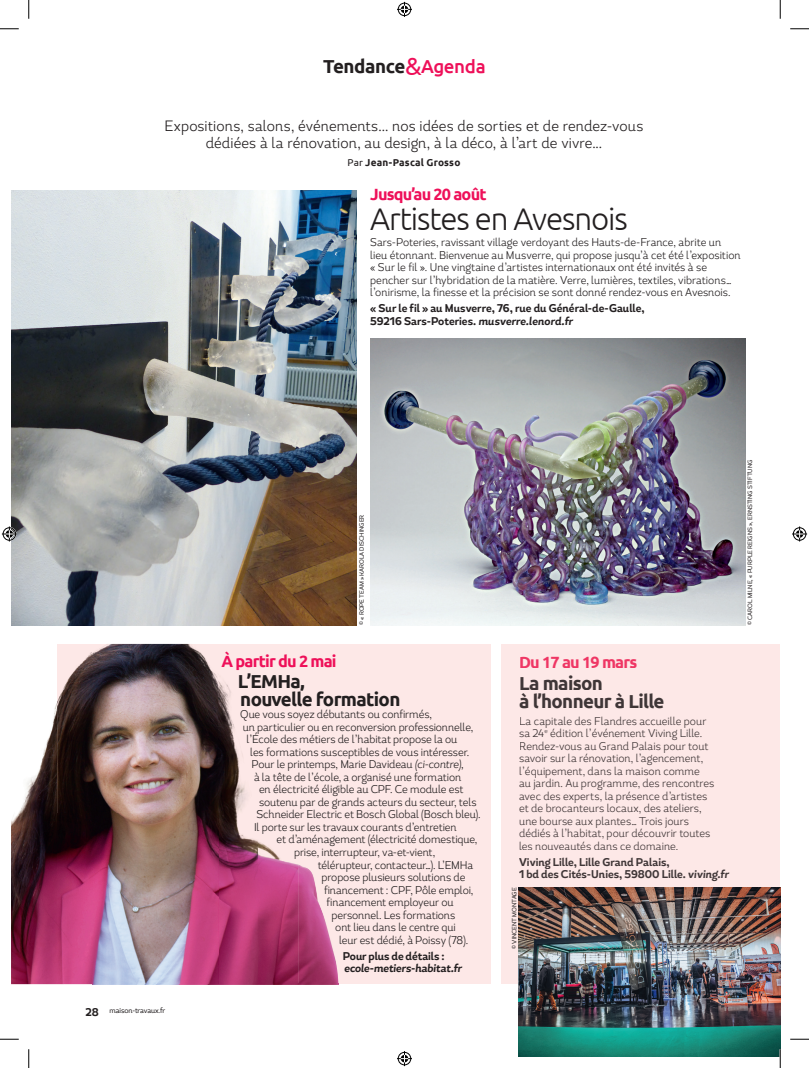
<style>
.page{position:relative;width:809px;height:1068px;background:#fff}
.page>*{position:absolute;margin:0;border:0;box-sizing:border-box;transform-origin:0 0}
.t1{font:300 31.25px "Ubuntu";letter-spacing:-.035em;color:#231f20}
.t2{font:700 18.75px/17.5px "Ubuntu";letter-spacing:-.035em;color:#231f20}
.t3{font:700 18.75px/18.8px "Ubuntu";letter-spacing:-.035em;color:#3f3637}
.t4{font:700 16.25px "Ubuntu";letter-spacing:-.05em;color:#ee1059}
.t5{font:700 16.25px "Ubuntu";letter-spacing:-.05em;color:#ef3664}
.t6{font:300 15px/16.2px "Magallanes Cond";letter-spacing:.005em;color:#231f20;text-align:center}
.t7{font:300 11.25px/12.5px "Magallanes Cond";letter-spacing:-.01em;color:#231f20}
.t8{font:300 11.25px/12.5px "Magallanes Cond";color:#3f3637}
.t9{font:700 11.25px/12.5px "Magallanes Cond";color:#231f20}
.t10{font:700 11.25px/12.5px "Magallanes Cond";color:#3f3637}
.t11{font:italic 700 11.25px "Magallanes Cond";letter-spacing:-.01em;color:#231f20}
.t12{font:700 10px "Ubuntu";letter-spacing:.02em;color:#231f20}
.t13{font:7.5px "Magallanes Cond";letter-spacing:-.02em;color:#231f20}
.t14{font:6.25px "Magallanes Cond";letter-spacing:-.01em;color:#231f20}
.s1{font-weight:400;font-size:25px;color:#ee1059}
.s2{font-weight:500;color:#ee1059}
.s3{font-weight:400}
.s4{font-style:italic}
</style>
<div class="page">
<div style="left:57px;top:644px;width:433px;height:339px;background:#fde8e7"></div>
<div style="left:501px;top:644px;width:279px;height:339px;background:#fde8e7"></div>
<img style="left:370px;top:338px;width:375px;height:287px">
<img style="left:519px;top:887px;width:261px;height:169px">
<img style="left:11px;top:190px;width:346px;height:435px">
<img style="left:11px;top:703px;width:82px;height:281px">
<img style="left:93px;top:983px;width:245px;height:1px">
<img style="left:57px;top:644px;width:161px;height:339px">
<img style="left:218px;top:681px;width:40px;height:302px">
<img style="left:258px;top:841px;width:40px;height:142px">
<img style="left:298px;top:864px;width:40px;height:119px">
<svg style="left:0;top:28px;width:19px;height:2px"></svg>
<svg style="left:790px;top:28px;width:19px;height:2px"></svg>
<svg style="left:0;top:1038px;width:19px;height:1px"></svg>
<svg style="left:790px;top:1038px;width:19px;height:1px"></svg>
<svg style="left:28px;top:0;width:2px;height:19px"></svg>
<svg style="left:28px;top:1049px;width:2px;height:18px"></svg>
<svg style="left:779px;top:0;width:2px;height:19px"></svg>
<svg style="left:779px;top:1049px;width:2px;height:18px"></svg>
<svg style="left:397px;top:2px;width:15px;height:15px"></svg>
<svg style="left:397px;top:1051px;width:15px;height:14px"></svg>
<svg style="left:2px;top:526px;width:15px;height:15px"></svg>
<svg style="left:792px;top:526px;width:15px;height:15px"></svg>
<h2 class="t2" style="left:323px;top:57px;width:164px">Tendance<span class="s1">&amp;</span><span class="s2">Agenda</span></h2>
<h3 class="t6" style="left:165px;top:118px;width:480px">Expositions, salons, événements... nos idées de sorties et de rendez-vous dédiées à la rénovation, au design, à la déco, à l’art de vivre...</h3>
<p class="t12" style="left:347px;top:156px;width:114px"><span class="s3">Par</span> Jean-Pascal Grosso</p>
<h3 class="t4" style="left:370px;top:184px;width:118px">Jusqu’au 20 août</h3>
<h1 class="t1" style="left:370px;top:200px;width:259px">Artistes en Avesnois</h1>
<p class="t7" style="left:370px;top:236px;width:372px">Sars-Poteries, ravissant village verdoyant des Hauts-de-France, abrite un lieu étonnant. Bienvenue au Musverre, qui propose jusqu’à cet été l’exposition « Sur le fil ». Une vingtaine d’artistes internationaux ont été invités à se pencher sur l’hybridation de la matière. Verre, lumières, textiles, vibrations… l’onirisme, la finesse et la précision se sont donné rendez-vous en Avesnois.</p>
<p class="t9" style="left:370px;top:302px;width:276px">« Sur le fil » au Musverre, 76, rue du Général-de-Gaulle,<br>59216 Sars-Poteries. <span class="s4">musverre.lenord.fr</span></p>
<p class="t9" style="left:85px;top:1006px;width:15px">28</p>
<p class="t13" style="left:110px;top:1005px;width:57px">maison-travaux.fr</p>
<p class="t14" style="left:358px;top:625px;width:112px;rotate:-90deg">© « ROPE TEAM » KAROLA DISCHINGER</p>
<h3 class="t4" style="left:221px;top:651px;width:117px">À partir du 2 mai</h3>
<h2 class="t2" style="left:238px;top:672px;width:164px">L’EMHa,<br>nouvelle formation</h2>
<p class="t7" style="left:240px;top:708px;width:193px">Que vous soyez débutants ou confirmés,</p>
<p class="t7" style="left:243px;top:720px;width:232px">un particulier ou en reconversion professionnelle,</p>
<p class="t7" style="left:246px;top:733px;width:212px">l’École des métiers de l’habitat propose la ou</p>
<p class="t7" style="left:250px;top:745px;width:220px">les formations susceptibles de vous intéresser.</p>
<p class="t7" style="left:251px;top:758px;width:214px">Pour le printemps, Marie Davideau <span class="s4">(ci-contre),</span></p>
<p class="t7" style="left:254px;top:770px;width:209px">à la tête de l’école, a organisé une formation</p>
<p class="t7" style="left:259px;top:783px;width:206px">en électricité éligible au CPF. Ce module est</p>
<p class="t7" style="left:259px;top:795px;width:219px">soutenu par de grands acteurs du secteur, tels</p>
<p class="t7" style="left:256px;top:808px;width:226px">Schneider Electric et Bosch Global (Bosch bleu).</p>
<p class="t7" style="left:254px;top:820px;width:204px">Il porte sur les travaux courants d’entretien</p>
<p class="t7" style="left:276px;top:833px;width:202px">et d’aménagement (électricité domestique,</p>
<p class="t7" style="left:294px;top:845px;width:143px">prise, interrupteur, va-et-vient,</p>
<p class="t7" style="left:318px;top:858px;width:157px">télérupteur, contacteur…). L’EMHa</p>
<p class="t7" style="left:321px;top:870px;width:145px">propose plusieurs solutions de</p>
<p class="t7" style="left:324px;top:883px;width:151px">financement : CPF, Pôle emploi,</p>
<p class="t7" style="left:326px;top:895px;width:129px">financement employeur ou</p>
<p class="t7" style="left:331px;top:908px;width:125px">personnel. Les formations</p>
<p class="t7" style="left:335px;top:920px;width:122px">ont lieu dans le centre qui</p>
<p class="t7" style="left:339px;top:933px;width:131px">leur est dédié, à Poissy (78).</p>
<p class="t9" style="left:343px;top:949px;width:103px">Pour plus de détails :</p>
<p class="t11" style="left:344px;top:960px;width:119px">ecole-metiers-habitat.fr</p>
<h3 class="t5" style="left:519px;top:652px;width:120px">Du 17 au 19 mars</h3>
<h2 class="t3" style="left:519px;top:673px;width:147px">La maison<br>à l’honneur à Lille</h2>
<p class="t8" style="left:519px;top:714px;width:197px">La capitale des Flandres accueille pour sa 24<sup>e</sup> édition l’événement Viving Lille.<br>Rendez-vous au Grand Palais pour tout savoir sur la rénovation, l’agencement, l’équipement, dans la maison comme au jardin. Au programme, des rencontres avec des experts, la présence d’artistes et de brocanteurs locaux, des ateliers, une bourse aux plantes… Trois jours dédiés à l’habitat, pour découvrir toutes les nouveautés dans ce domaine.</p>
<p class="t10" style="left:519px;top:855px;width:211px">Viving Lille, Lille Grand Palais,<br>1 bd des Cités-Unies, 59800 Lille. <span class="s4">viving.fr</span></p>
<p class="t14" style="left:510px;top:948px;width:62px;rotate:-90deg">© VINCENT MONTAGE</p>
<p class="t14" style="left:746px;top:625px;width:167px;rotate:-90deg">© CAROL MILNE, « PURPLE REIGNS », ERNSTING STIFTUNG</p>
</div>
